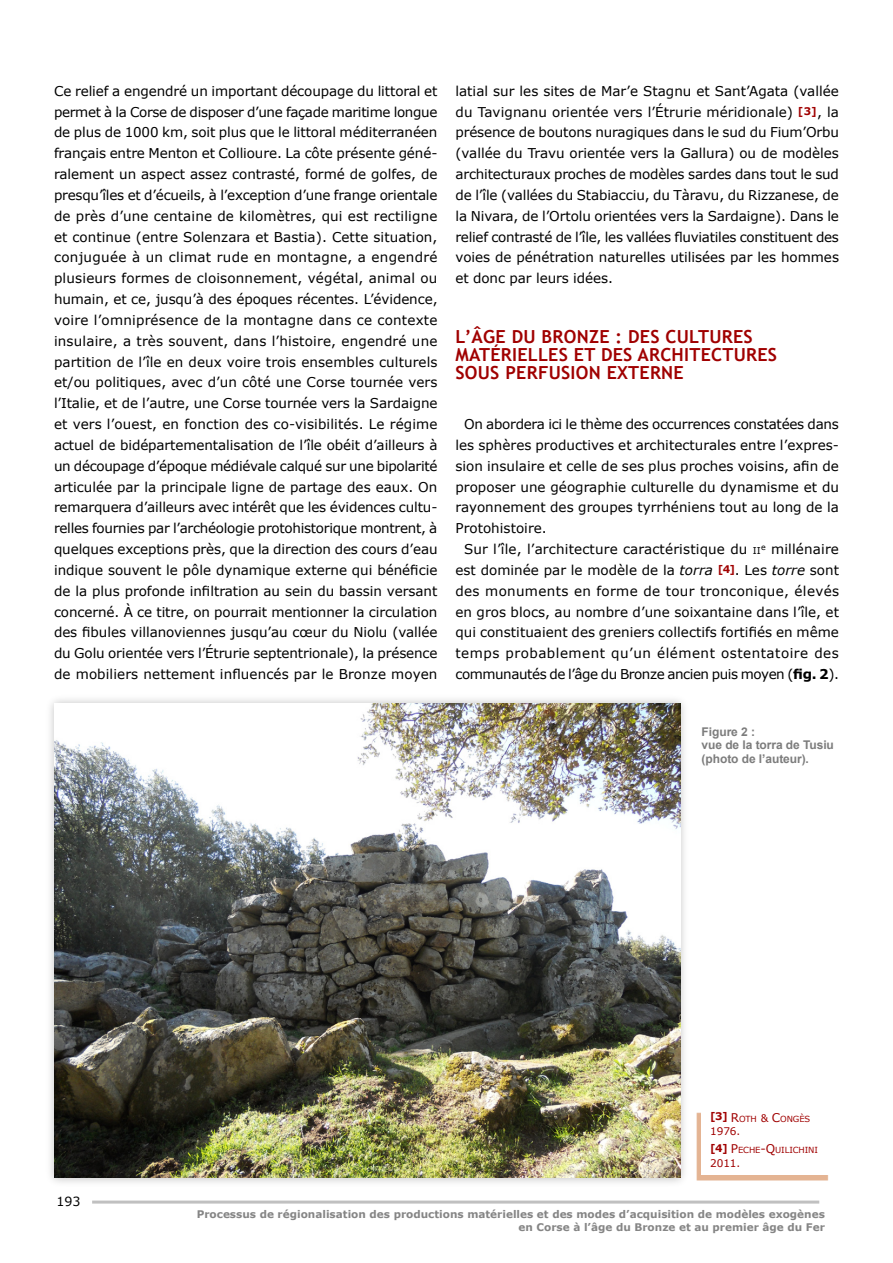
<style>
.page{position:relative;width:893px;height:1263px;background:#fff}
.page>*{position:absolute;margin:0;border:0;box-sizing:border-box;transform-origin:0 0}
.t1{font:700 18px/18px "Trebuchet MS";letter-spacing:.015em;color:#a00000}
.t2{font:13.5px/20.9px "Verdana";letter-spacing:.005em;color:#000;text-align:justify}
.t3{font:12.6px "Verdana";color:#000}
.t4{font:700 12px/13.5px "Arial";letter-spacing:-.005em;color:#7c7c7c}
.t5{font:700 10.5px/13.5px "Verdana";color:#858585;text-align:right}
.t6{font:10.5px "Verdana";letter-spacing:-.005em;color:#a00000}
.t7{font:8.4px "Verdana";letter-spacing:-.01em;color:#a00000}
.s1{font-weight:700;font-size:10.5px;color:#a00000}
.s2{font-size:9.45px}
.s3{font-style:italic}
.s4{font-weight:700}
.s5{font-size:12px}
.s6{font-size:10.5px}
</style>
<div class="page">
<hr style="left:92px;top:1200px;width:727px;height:3px;background:#c0c0c0">
<div style="left:44px;top:693px;width:646px;height:495px;background:#000;opacity:.25"></div>
<img style="left:54px;top:703px;width:626px;height:475px">
<div style="left:696px;top:1111px;width:141px;height:70px;background:#c96928;opacity:.5"></div>
<div style="left:702px;top:1108px;width:129px;height:67px;background:#fff"></div>
<p class="t2" style="left:54px;top:80px;width:385px">Ce relief a engendré un important découpage du littoral et permet à la Corse de disposer d’une façade maritime longue de plus de 1000 km, soit plus que le littoral méditerranéen français entre Menton et Collioure. La côte présente géné&shy;ralement un aspect assez contrasté, formé de golfes, de presqu’îles et d’écueils, à l’exception d’une frange orientale de près d’une centaine de kilomètres, qui est rectiligne et continue (entre Solenzara et Bastia). Cette situation, conjuguée à un climat rude en montagne, a engendré plusieurs formes de cloisonnement, végétal, animal ou humain, et ce, jusqu’à des époques récentes. L’évidence, voire l’omniprésence de la montagne dans ce contexte insulaire, a très souvent, dans l’histoire, engendré une partition de l’île en deux voire trois ensembles culturels et/ou politiques, avec d’un côté une Corse tournée vers l’Italie, et de l’autre, une Corse tournée vers la Sardaigne et vers l’ouest, en fonction des co-visibilités. Le régime actuel de bidépartementalisation de l’île obéit d’ailleurs à un découpage d’époque médiévale calqué sur une bipolarité articulée par la principale ligne de partage des eaux. On remarquera d’ailleurs avec intérêt que les évidences cultu&shy;relles fournies par l’archéologie protohistorique montrent, à quelques exceptions près, que la direction des cours d’eau indique souvent le pôle dynamique externe qui bénéficie de la plus profonde infiltration au sein du bassin versant concerné. À ce titre, on pourrait mentionner la circulation des fibules villanoviennes jusqu’au cœur du Niolu (vallée du Golu orientée vers l’Étrurie septentrionale), la présence de mobiliers nettement influencés par le Bronze moyen</p>
<p class="t2" style="left:455px;top:80px;width:385px">latial sur les sites de Mar’e Stagnu et Sant’Agata (vallée du Tavignanu orientée vers l’Étrurie méridionale) <span class="s1">[3]</span>, la présence de boutons nuragiques dans le sud du Fium’Orbu (vallée du Travu orientée vers la Gallura) ou de modèles architecturaux proches de modèles sardes dans tout le sud de l’île (vallées du Stabiacciu, du Tàravu, du Rizzanese, de la Nivara, de l’Ortolu orientées vers la Sardaigne). Dans le relief contrasté de l’île, les vallées fluviatiles constituent des voies de pénétration naturelles utilisées par les hommes et donc par leurs idées.</p>
<h1 class="t1" style="left:455px;top:327px;width:323px">L’ÂGE DU BRONZE : DES CULTURES<br>MATÉRIELLES ET DES ARCHITECTURES<br>SOUS PERFUSION EXTERNE</h1>
<p class="t2" style="left:455px;top:414px;width:385px;text-indent:9px">On abordera ici le thème des occurrences constatées dans les sphères productives et architecturales entre l’expres&shy;sion insulaire et celle de ses plus proches voisins, afin de proposer une géographie culturelle du dynamisme et du rayonnement des groupes tyrrhéniens tout au long de la Protohistoire.</p>
<p class="t2" style="left:455px;top:539px;width:385px;text-indent:9px">Sur l’île, l’architecture caractéristique du <span class="s2">ii</span><sup>e</sup> millénaire est dominée par le modèle de la <span class="s3">torra</span> <span class="s1">[4]</span>. Les <span class="s3">torre</span> sont des monuments en forme de tour tronconique, élevés en gros blocs, au nombre d’une soixantaine dans l’île, et qui constituaient des greniers collectifs fortifiés en même temps probablement qu’un élément ostentatoire des communautés de l’âge du Bronze ancien puis moyen (<span class="s4">fig. 2</span>).</p>
<p class="t4" style="left:702px;top:725px;width:134px">Figure 2 :<br>vue de la torra de Tusiu (photo de l’auteur).</p>
<p class="t3" style="left:57px;top:1192px;width:26px">193</p>
<p class="t7" style="left:710px;top:1113px;width:102px"><sup>[3]</sup> <span class="s5">R</span>oth <span class="s6">&amp;</span> <span class="s5">C</span>ongès</p>
<p class="t6" style="left:710px;top:1124px;width:32px">1976.</p>
<p class="t7" style="left:710px;top:1144px;width:109px"><sup>[4]</sup> <span class="s5">P</span>eche<span class="s5">-Q</span>uilichini</p>
<p class="t6" style="left:710px;top:1155px;width:32px">2011.</p>
<p class="t5" style="left:197px;top:1207px;width:630px">Processus de régionalisation des productions matérielles et des modes d’acquisition de modèles exogènes en Corse à l’âge du Bronze et au premier âge du Fer</p>
</div>
